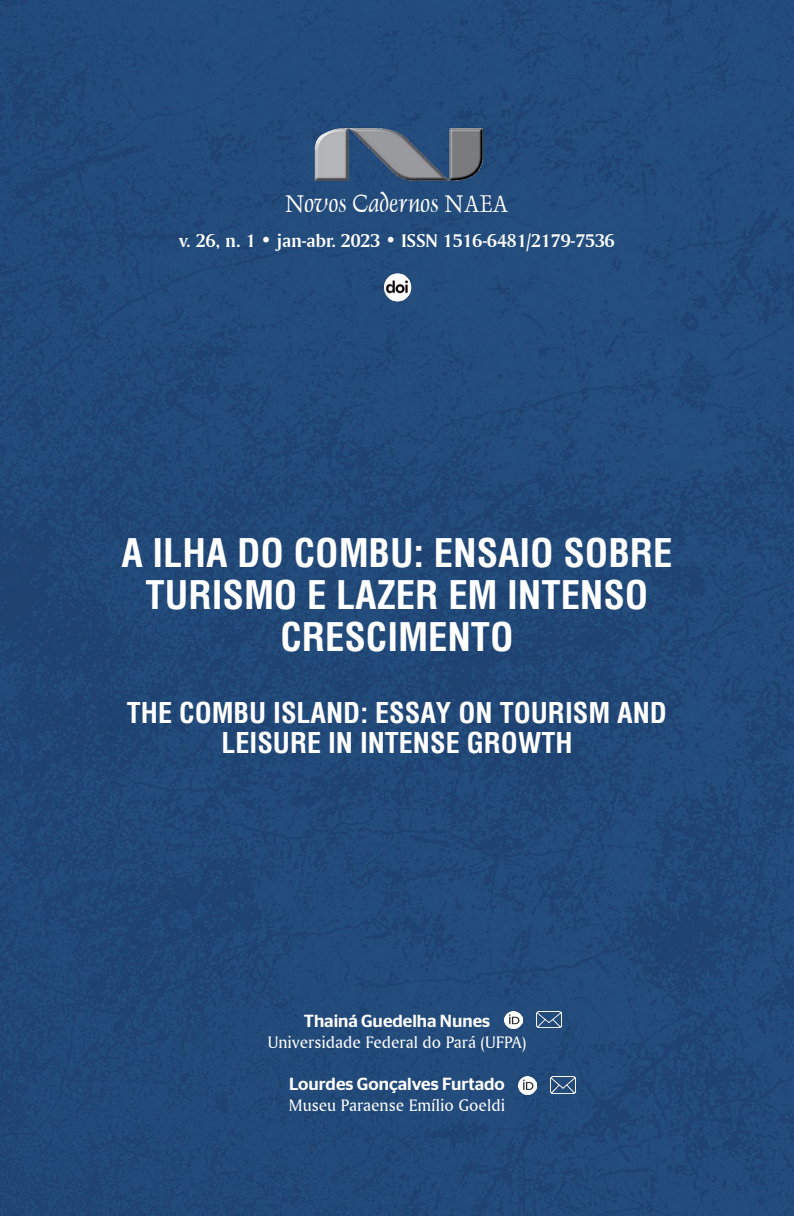
<style>
.page{position:relative;width:794px;height:1216px;background:#fff}
.page>*{position:absolute;margin:0;border:0;box-sizing:border-box;transform-origin:0 0}
.t1{font:700 condensed 38.5px/42px "Helvetica";color:#fff;text-align:center}
.t2{font:700 condensed 28px/29.8px "Helvetica";color:#fff;text-align:center}
.t3{font:28px "Dauphin Plain";letter-spacing:.01em;color:#fff;scale:.88 1}
.t4{font:19.25px "Amerigo BT Bold A";color:#fff}
.t5{font:17.5px "Amerigo BT Roman A";color:#fff}
.t6{font:500 17.5px "Stag Sans";color:#fff}
</style>
<div class="page">
<div style="left:0;top:0;width:794px;height:1215px;background:#224a7a"></div>
<img style="left:536px;top:1011px;width:25px;height:16px">
<img style="left:550px;top:1076px;width:25px;height:17px">
<img style="left:505px;top:1011px;width:17px;height:17px">
<img style="left:519px;top:1076px;width:17px;height:18px">
<img style="left:311px;top:124px;width:174px;height:60px">
<img style="left:382px;top:273px;width:30px;height:29px">
<p class="t3" style="left:285px;top:185px;width:255px">Novos Cadernos NAEA</p>
<p class="t4" style="left:179px;top:228px;width:437px">v. 26, n. 1 • jan-abr. 2023 • ISSN 1516-6481/2179-7536</p>
<p class="t1" style="left:121px;top:532px;width:552px">A ILHA DO COMBU: ENSAIO SOBRE<br>TURISMO E LAZER EM INTENSO<br>CRESCIMENTO</p>
<p class="t2" style="left:127px;top:698px;width:541px">THE COMBU ISLAND: ESSAY ON TOURISM AND<br>LEISURE IN INTENSE GROWTH</p>
<p class="t6" style="left:304px;top:1010px;width:188px">Thainá Guedelha Nunes</p>
<p class="t5" style="left:268px;top:1031px;width:260px">Universidade Federal do Pará (UFPA)</p>
<p class="t6" style="left:289px;top:1073px;width:217px">Lourdes Gonçalves Furtado</p>
<p class="t5" style="left:289px;top:1094px;width:218px">Museu Paraense Emílio Goeldi</p>
</div>
